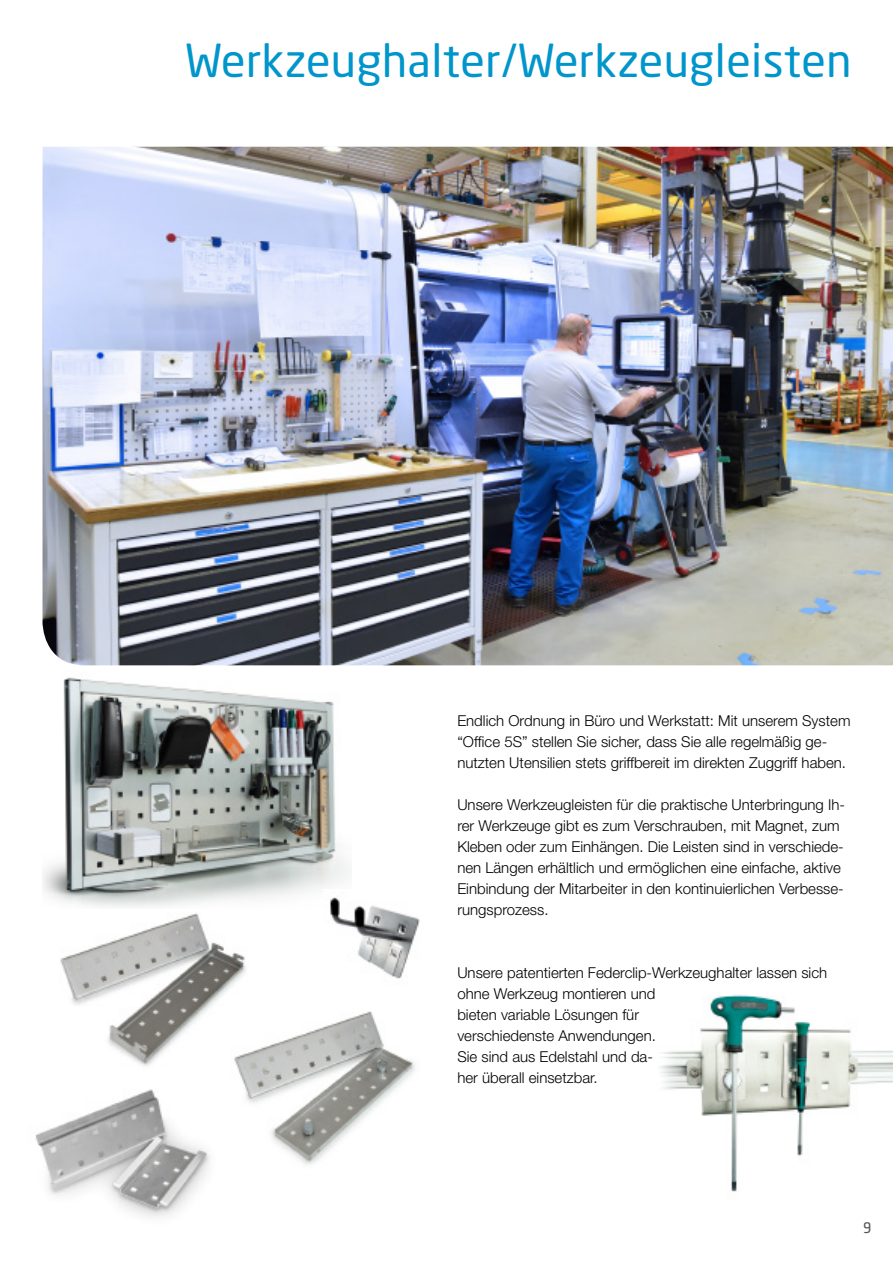
<style>
.page{position:relative;width:893px;height:1263px;background:#fff}
.page>*{position:absolute;margin:0;border:0;box-sizing:border-box;transform-origin:0 0}
.Headlines_rot{font:45px "Neo Sans Pro";letter-spacing:.01em;color:#0095cb}
.Text{font:16.5px "Klavika Basic";color:#565656}
.Teaser_Page1{font:300 15px/21px "Helvetica Neue";color:#000}
</style>
<div class="page">
<img style="left:43px;top:147px;width:850px;height:518px">
<img style="left:43px;top:677px;width:305px;height:230px">
<img style="left:660px;top:995px;width:233px;height:197px">
<img style="left:324px;top:889px;width:96px;height:90px">
<img style="left:60px;top:913px;width:186px;height:153px">
<img style="left:231px;top:1011px;width:184px;height:154px">
<img style="left:35px;top:1089px;width:175px;height:128px">
<p class="Headlines_rot" style="left:185px;top:33px;width:668px">Werkzeughalter/Werkzeugleisten</p>
<p class="Teaser_Page1" style="left:457px;top:710px;width:395px">Endlich Ordnung in Büro und Werkstatt: Mit unserem System “Office 5S” stellen Sie sicher, dass Sie alle regelmäßig ge&shy;nutzten Utensilien stets griffbereit im direkten Zuggriff haben.</p>
<p class="Teaser_Page1" style="left:457px;top:794px;width:389px">Unsere Werkzeugleisten für die praktische Unterbringung Ih&shy;rer Werkzeuge gibt es zum Verschrauben, mit Magnet, zum Kleben oder zum Einhängen. Die Leisten sind in verschiede&shy;nen Längen erhältlich und ermöglichen eine einfache, aktive Einbindung der Mitarbeiter in den kontinuierlichen Verbesse&shy;rungsprozess.</p>
<p class="Teaser_Page1" style="left:457px;top:962px;width:371px">Unsere patentierten Federclip-Werkzeughalter lassen sich ohne Werkzeug montieren und<br>bieten variable Lösungen für<br>verschiedenste Anwendungen.<br>Sie sind aus Edelstahl und da-<br>her überall einsetzbar.</p>
<p class="Text" style="left:863px;top:1216px;width:10px">9</p>
</div>
